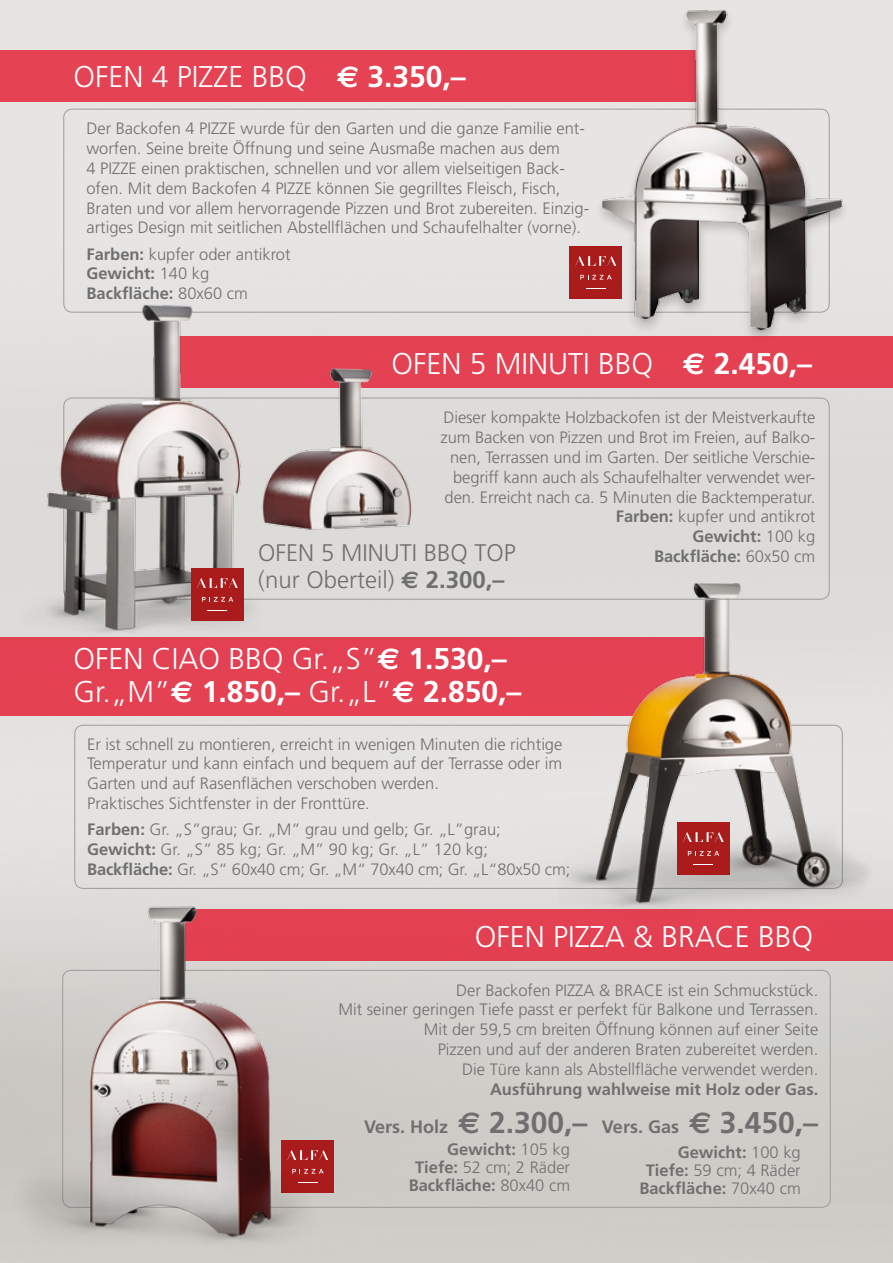
<style>
.page{position:relative;width:893px;height:1263px;background:#fff}
.page>*{position:absolute;margin:0;border:0;box-sizing:border-box;transform-origin:0 0}
.t1{font:300 30px/33px "Frutiger";color:#fff}
.t2{font:300 24px "Frutiger";color:#706f6f}
.t3{font:700 18px "Frutiger";color:#706f6f}
.t4{font:300 16.5px/19.8px "Frutiger";color:#706f6f}
.t5{font:700 16.5px/18px "Frutiger";color:#706f6f;text-align:right}
.s1{font-family:"Euro Sans";font-weight:700}
.s2{font-weight:700}
.s3{font-weight:300}
.s4{font-family:"Euro Sans";font-size:30px}
.s5{font-size:30px}
</style>
<div class="page">
<img style="left:0;top:0;width:893px;height:1263px">
<div style="left:0;top:50px;width:696px;height:52px;background:#e54254"></div>
<img style="left:568px;top:0;width:288px;height:337px">
<div style="left:570px;top:247px;width:52px;height:52px;background:#aa1b1b"></div>
<svg style="left:586px;top:288px;width:20px;height:1px"></svg>
<svg style="left:580px;top:275px;width:32px;height:5px"></svg>
<svg style="left:575px;top:256px;width:41px;height:10px"></svg>
<div style="left:0;top:637px;width:716px;height:78px;background:#e44153"></div>
<img style="left:553px;top:557px;width:333px;height:352px">
<div style="left:677px;top:823px;width:52px;height:52px;background:#aa1b1b"></div>
<svg style="left:688px;top:851px;width:31px;height:5px"></svg>
<svg style="left:683px;top:832px;width:41px;height:10px"></svg>
<div style="left:179px;top:909px;width:714px;height:51px;background:#e34052"></div>
<div style="left:282px;top:1141px;width:52px;height:52px;background:#aa1b1b"></div>
<svg style="left:323px;top:1150px;width:5px;height:10px"></svg>
<img style="left:1px;top:888px;width:322px;height:375px">
<div style="left:178px;top:337px;width:715px;height:51px;background:#e44153"></div>
<img style="left:0;top:287px;width:281px;height:350px">
<img style="left:255px;top:360px;width:172px;height:179px">
<div style="left:191px;top:569px;width:52px;height:52px;background:#aa1b1b"></div>
<svg style="left:208px;top:610px;width:19px;height:1px"></svg>
<svg style="left:202px;top:597px;width:31px;height:5px"></svg>
<svg style="left:197px;top:578px;width:41px;height:10px"></svg>
<h1 class="t1" style="left:74px;top:60px;width:394px">OFEN 4 PIZZE BBQ <span class="s1">€</span> <span class="s2">3.350,–</span></h1>
<p class="t4" style="left:86px;top:119px;width:504px">Der Backofen 4 PIZZE wurde für den Garten und die ganze Familie ent&shy;worfen. Seine breite Öffnung und seine Ausmaße machen aus dem<br>4 PIZZE einen praktischen, schnellen und vor allem vielseitigen Back&shy;ofen. Mit dem Backofen 4 PIZZE können Sie gegrilltes Fleisch, Fisch, Braten und vor allem hervorragende Pizzen und Brot zubereiten. Einzig&shy;artiges Design mit seitlichen Abstellflächen und Schaufelhalter (vorne).</p>
<p class="t4" style="left:86px;top:244px;width:206px"><span class="s2">Farben:</span> kupfer oder antikrot<br><span class="s2">Gewicht:</span> 140 kg<br><span class="s2">Backfläche:</span> 80x60 cm</p>
<h1 class="t1" style="left:391px;top:347px;width:422px">OFEN 5 MINUTI BBQ <span class="s1">€</span> <span class="s2">2.450,–</span></h1>
<p class="t4" style="left:441px;top:408px;width:376px;text-align:right">Dieser kompakte Holzbackofen ist der Meistverkaufte zum Backen von Pizzen und Brot im Freien, auf Balko&shy;nen, Terrassen und im Garten. Der seitliche Verschie&shy;begriff kann auch als Schaufelhalter verwendet wer&shy;den. Erreicht nach ca. 5 Minuten die Backtemperatur.<br><span class="s2">Farben:</span> kupfer und antikrot<br><span class="s2">Gewicht:</span> 100 kg</p>
<h2 class="t2" style="left:258px;top:539px;width:259px">OFEN 5 MINUTI BBQ TOP</h2>
<p class="t5" style="left:654px;top:547px;width:163px">Backfläche: <span class="s3">60x50 cm</span></p>
<h2 class="t2" style="left:258px;top:566px;width:248px">(nur Oberteil) <span class="s1">€</span> <span class="s2">2.300,–</span></h2>
<h1 class="t1" style="left:74px;top:642px;width:449px">OFEN CIAO BBQ Gr.„S”<span class="s1">€</span> <span class="s2">1.530,–<br></span>Gr.„M”<span class="s1">€</span> <span class="s2">1.850,–</span> Gr.„L”<span class="s1">€</span> <span class="s2">2.850,–</span></h1>
<p class="t4" style="left:87px;top:734px;width:477px">Er ist schnell zu montieren, erreicht in wenigen Minuten die richtige Temperatur und kann einfach und bequem auf der Terrasse oder im Garten und auf Rasenflächen verschoben werden.<br>Praktisches Sichtfenster in der Fronttüre.</p>
<p class="t4" style="left:87px;top:820px;width:485px"><span class="s2">Farben:</span> Gr. „S”grau; Gr. „M” grau und gelb; Gr. „L”grau;<br><span class="s2">Gewicht:</span> Gr. „S” 85 kg; Gr. „M” 90 kg; Gr. „L” 120 kg;<br><span class="s2">Backfläche:</span> Gr. „S“ 60x40 cm; Gr. „M“ 70x40 cm; Gr. „L“80x50 cm;</p>
<h1 class="t1" style="left:475px;top:920px;width:340px">OFEN PIZZA &amp; BRACE BBQ</h1>
<p class="t4" style="left:338px;top:980px;width:481px;text-align:right">Der Backofen PIZZA &amp; BRACE ist ein Schmuckstück.<br>Mit seiner geringen Tiefe passt er perfekt für Balkone und Terrassen.<br>Mit der 59,5 cm breiten Öffnung können auf einer Seite<br>Pizzen und auf der anderen Braten zubereitet werden.<br>Die Türe kann als Abstellfläche verwendet werden.</p>
<p class="t5" style="left:490px;top:1080px;width:330px">Ausführung wahlweise mit Holz oder Gas.</p>
<p class="t3" style="left:364px;top:1116px;width:456px">Vers. Holz <span class="s4">€</span> <span class="s5">2.300,–</span> Vers. Gas <span class="s4">€</span> <span class="s5">3.450,–</span></p>
<p class="t5" style="left:409px;top:1140px;width:163px">Gewicht: <span class="s3">105 kg<br></span>Tiefe: <span class="s3">52 cm; 2 Räder<br></span>Backfläche: <span class="s3">80x40 cm</span></p>
<p class="t5" style="left:639px;top:1143px;width:163px">Gewicht: <span class="s3">100 kg<br></span>Tiefe: <span class="s3">59 cm; 4 Räder<br></span>Backfläche: <span class="s3">70x40 cm</span></p>
</div>
